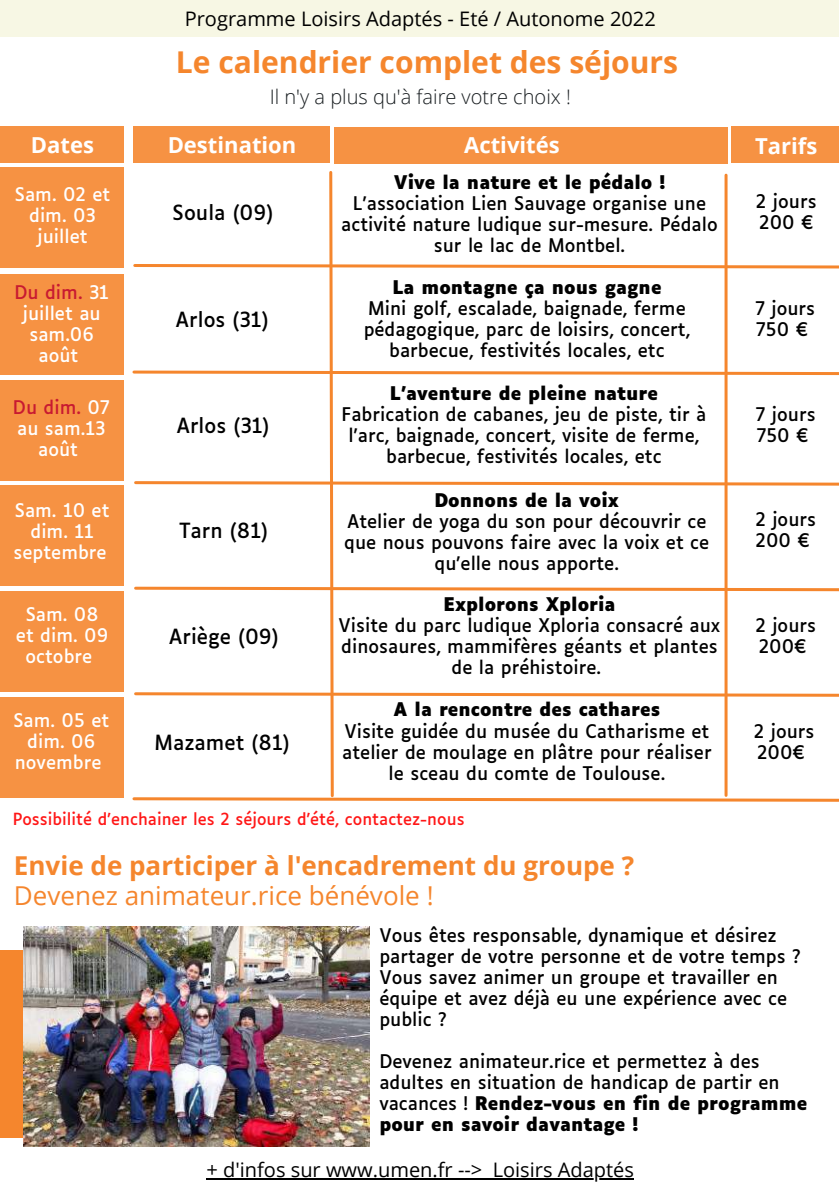
<style>
.page{position:relative;width:839px;height:1191px;background:#fff}
.page>*{position:absolute;margin:0;border:0;box-sizing:border-box;transform-origin:0 0}
.t1{font:700 30px "Open Sans";color:#f5862d}
.t2{font:700 26px "Open Sans";color:#f5862d}
.t3{font:26px "Open Sans";color:#f5862d}
.t4{font:700 22px "Open Sans";color:#fff}
.t5{font:20px "Open Sans";color:#000}
.t6{font:20px "Luciole";color:#000}
.t7{font:300 20px "Open Sans";color:#191e21}
.t8{font:18px/21px "Luciole";color:#000}
.t9{font:18px/21px "Luciole";color:#fff;text-align:center}
.t10{font:700 18px "Luciole";color:#000}
.t11{font:16px "Luciole";color:#ff1616}
.s1{color:#c81a31}
.s2{font-weight:700}
</style>
<div class="page">
<div style="left:0;top:0;width:838px;height:36px;background:#f7f7e4"></div>
<div style="left:731px;top:126px;width:107px;height:36px;background:#f69243"></div>
<div style="left:133px;top:126px;width:197px;height:36px;background:#f69243"></div>
<div style="left:1px;top:167px;width:123px;height:101px;background:#f69243"></div>
<div style="left:1px;top:126px;width:123px;height:36px;background:#f69243"></div>
<div style="left:334px;top:127px;width:393px;height:36px;background:#f69243"></div>
<div style="left:0;top:274px;width:123px;height:101px;background:#f69243"></div>
<div style="left:1px;top:380px;width:123px;height:101px;background:#f69243"></div>
<div style="left:1px;top:486px;width:123px;height:100px;background:#f69243"></div>
<div style="left:1px;top:591px;width:123px;height:101px;background:#f69243"></div>
<div style="left:0;top:697px;width:123px;height:100px;background:#f69243"></div>
<svg style="left:132px;top:171px;width:706px;height:631px"></svg>
<hr style="left:206px;top:1178px;width:276px;height:2px;background:#000">
<svg style="left:482px;top:1178px;width:10px;height:2px"></svg>
<hr style="left:492px;top:1178px;width:142px;height:2px;background:#000">
<div style="left:0;top:950px;width:331px;height:188px;background:#f5862d"></div>
<img style="left:24px;top:927px;width:345px;height:219px">
<p class="t4" style="left:31px;top:129px;width:65px">Dates</p>
<p class="t9" style="left:15px;top:186px;width:97px">Sam. 02 et dim. 03 juillet</p>
<p class="t5" style="left:185px;top:5px;width:472px">Programme Loisirs Adaptés - Eté / Autonome 2022</p>
<h1 class="t1" style="left:176px;top:41px;width:503px">Le calendrier complet des séjours</h1>
<p class="t7" style="left:270px;top:82px;width:302px">Il n'y a plus qu'à faire votre choix !</p>
<p class="t4" style="left:464px;top:129px;width:97px">Activités</p>
<p class="t4" style="left:168px;top:129px;width:130px">Destination</p>
<p class="t4" style="left:755px;top:130px;width:64px">Tarifs</p>
<p class="t10" style="left:393px;top:174px;width:273px">Vive la nature et le pédalo !</p>
<p class="t8" style="left:341px;top:194px;width:378px;text-align:center">L'association Lien Sauvage organise une activité nature ludique sur-mesure. Pédalo sur le lac de Montbel.</p>
<p class="t6" style="left:173px;top:204px;width:102px">Soula (09)</p>
<p class="t8" style="left:756px;top:193px;width:62px">2 jours<br>200 €</p>
<p class="t9" style="left:14px;top:284px;width:96px"><span class="s1">Du dim.</span> 31 juillet au sam.06 août</p>
<p class="t10" style="left:392px;top:279px;width:271px">La montagne ça nous gagne</p>
<p class="t8" style="left:363px;top:299px;width:328px;text-align:center">Mini golf, escalade, baignade, ferme pédagogique, parc de loisirs, concert, barbecue, festivités locales, etc</p>
<p class="t6" style="left:175px;top:311px;width:94px">Arlos (31)</p>
<p class="t8" style="left:755px;top:299px;width:61px">7 jours<br>750 €</p>
<p class="t9" style="left:13px;top:399px;width:98px"><span class="s1">Du dim.</span> 07 au sam.13 août</p>
<p class="t9" style="left:14px;top:502px;width:97px">Sam. 10 et dim. 11 septembre</p>
<p class="t9" style="left:16px;top:606px;width:94px">Sam. 08 et dim. 09 octobre</p>
<p class="t9" style="left:13px;top:711px;width:97px">Sam. 05 et dim. 06 novembre</p>
<p class="t10" style="left:390px;top:386px;width:269px">L'aventure de pleine nature</p>
<p class="t8" style="left:341px;top:405px;width:366px;text-align:center">Fabrication de cabanes, jeu de piste, tir à l'arc, baignade, concert, visite de ferme, barbecue, festivités locales, etc</p>
<p class="t6" style="left:176px;top:417px;width:94px">Arlos (31)</p>
<p class="t8" style="left:755px;top:405px;width:61px">7 jours<br>750 €</p>
<p class="t10" style="left:434px;top:493px;width:186px">Donnons de la voix</p>
<p class="t8" style="left:344px;top:512px;width:366px;text-align:center">Atelier de yoga du son pour découvrir ce que nous pouvons faire avec la voix et ce qu'elle nous apporte.</p>
<p class="t6" style="left:179px;top:523px;width:90px">Tarn (81)</p>
<p class="t8" style="left:755px;top:511px;width:62px">2 jours<br>200 €</p>
<p class="t10" style="left:443px;top:597px;width:173px">Explorons Xploria</p>
<p class="t8" style="left:338px;top:616px;width:383px;text-align:center">Visite du parc ludique Xploria consacré aux dinosaures, mammifères géants et plantes de la préhistoire.</p>
<p class="t6" style="left:169px;top:628px;width:111px">Ariège (09)</p>
<p class="t8" style="left:755px;top:616px;width:62px">2 jours<br>200€</p>
<p class="t10" style="left:393px;top:702px;width:268px">A la rencontre des cathares</p>
<p class="t8" style="left:342px;top:722px;width:371px;text-align:center">Visite guidée du musée du Catharisme et atelier de moulage en plâtre pour réaliser le sceau du comte de Toulouse.</p>
<p class="t6" style="left:154px;top:734px;width:137px">Mazamet (81)</p>
<p class="t8" style="left:753px;top:722px;width:62px">2 jours<br>200€</p>
<p class="t11" style="left:13px;top:813px;width:453px">Possibilité d'enchainer les 2 séjours d'été, contactez-nous</p>
<h2 class="t2" style="left:14px;top:847px;width:621px">Envie de participer à l'encadrement du groupe ?</h2>
<h2 class="t3" style="left:14px;top:877px;width:421px">Devenez animateur.rice bénévole !</h2>
<p class="t8" style="left:379px;top:926px;width:423px">Vous êtes responsable, dynamique et désirez partager de votre personne et de votre temps ?<br>Vous savez animer un groupe et travailler en équipe et avez déjà eu une expérience avec ce public ?</p>
<p class="t8" style="left:379px;top:1053px;width:429px">Devenez animateur.rice et permettez à des adultes en situation de handicap de partir en vacances ! <span class="s2">Rendez-vous en fin de programme pour en savoir davantage !</span></p>
<p class="t5" style="left:206px;top:1155px;width:429px">+ d'infos sur www.umen.fr --&gt; Loisirs Adaptés</p>
</div>
